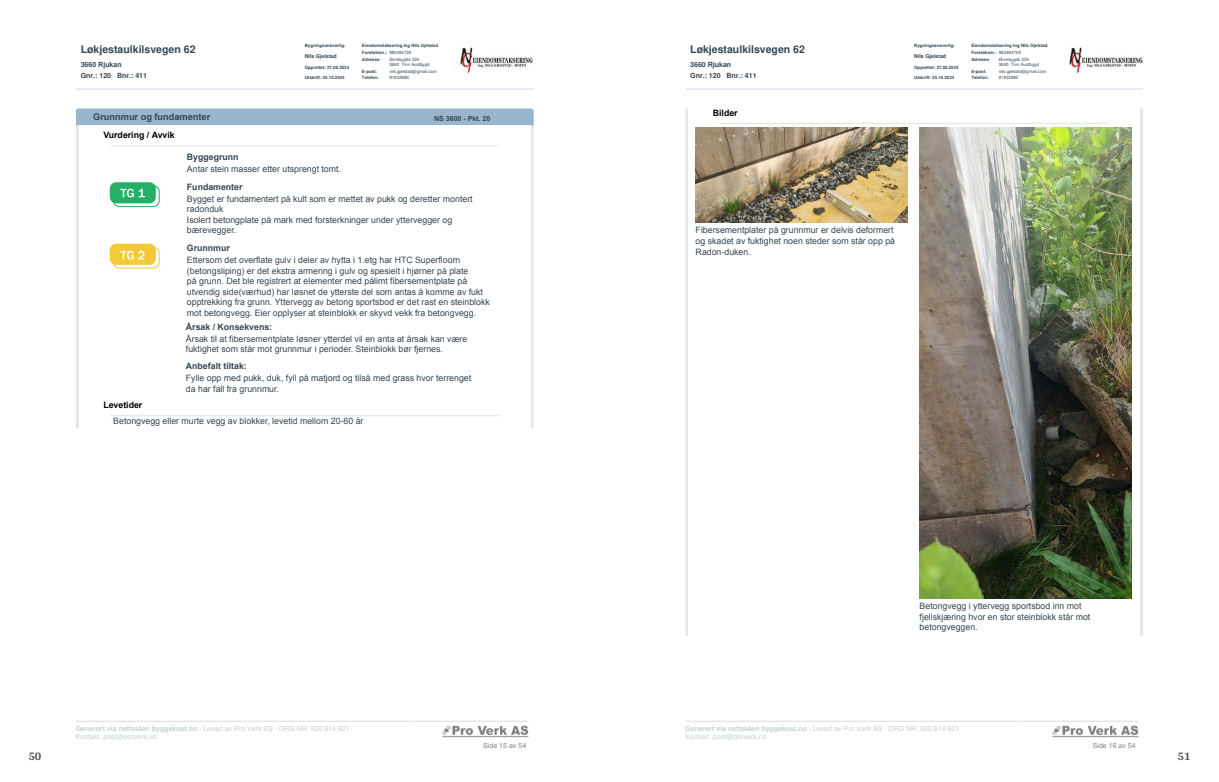
<style>
.page{position:relative;width:1219px;height:782px;background:#fff}
.page>*{position:absolute;margin:0;border:0;box-sizing:border-box;transform-origin:0 0}
.t1{font:700 12px "Arya";color:#414749}
.t2{font:700 10.5px "Helvetica";color:#354652}
.t3{font:700 9.2px "Arial";color:#354652}
.t4{font:8.8px/10.5px "Arial";color:#354652}
.t5{font:700 8.8px "Arial";color:#354652}
.t6{font:700 8.8px "Arial";color:#000}
.t7{font:7px/8.4px "Helvetica";color:#c3d1d1}
.t8{font:700 7px/10.9px "Helvetica";color:#354652}
.t9{font:7px "Helvetica";color:#808080}
.t10{font:700 7px "Arial";color:#354652}
.t11{font:700 5.3px "Helvetica";color:#354652}
.t12{font:700 4.4px/6.5px "Helvetica";color:#354652}
.t13{font:4.4px/5.3px "Helvetica";color:#354652}
.s1{font-weight:400}
.s2{font-weight:700}
</style>
<div class="page">
<svg style="left:76px;top:88px;width:458px;height:2px"></svg>
<img style="left:459px;top:47px;width:74px;height:26px">
<svg style="left:76px;top:108px;width:458px;height:18px;background:#a1bbd0"></svg>
<hr style="left:531px;top:126px;width:3px;height:302px;background:#e6e7e8">
<hr style="left:76px;top:126px;width:2px;height:302px;background:#e6e7e8">
<hr style="left:111px;top:145px;width:388px;height:1px;background:#e1e8ef">
<svg style="left:113px;top:185px;width:46px;height:21px"></svg>
<div style="left:113px;top:185px;width:47px;height:22px;border:1px solid #25ae66;border-radius:6px"></div>
<div style="left:110px;top:182px;width:46px;height:21px;background:#25ae66;border-radius:6px"></div>
<svg style="left:120px;top:188px;width:25px;height:9px"></svg>
<div style="left:113px;top:246px;width:47px;height:22px;border:1px solid #f3c93a;border-radius:6px"></div>
<div style="left:110px;top:243px;width:46px;height:22px;background:#f3c93a;border-radius:6px"></div>
<svg style="left:120px;top:251px;width:25px;height:8px"></svg>
<hr style="left:111px;top:415px;width:388px;height:1px;background:#e1e8ef">
<svg style="left:76px;top:720px;width:452px;height:1px"></svg>
<img style="left:442px;top:725px;width:87px;height:12px">
<svg style="left:685px;top:88px;width:458px;height:2px"></svg>
<img style="left:1068px;top:47px;width:75px;height:26px">
<hr style="left:1140px;top:108px;width:3px;height:527px;background:#e6e7e8">
<hr style="left:685px;top:108px;width:3px;height:527px;background:#e6e7e8">
<hr style="left:720px;top:123px;width:388px;height:1px;background:#e1e8ef">
<img style="left:696px;top:128px;width:211px;height:95px">
<img style="left:920px;top:128px;width:211px;height:470px">
<svg style="left:686px;top:720px;width:452px;height:1px"></svg>
<img style="left:1052px;top:725px;width:86px;height:12px">
<p class="t2" style="left:81px;top:45px;width:116px">Løkjestaulkilsvegen 62</p>
<p class="t8" style="left:81px;top:60px;width:68px">3660 Rjukan<br>Gnr.: 120 Bnr.: 411</p>
<p class="t12" style="left:305px;top:43px;width:42px">Bygningsansvarlig:</p>
<p class="t11" style="left:305px;top:54px;width:33px">Nils Gjelstad</p>
<p class="t12" style="left:305px;top:65px;width:46px">Opprettet: 27.08.2024</p>
<p class="t12" style="left:305px;top:75px;width:42px">Utskrift: 25.10.2024</p>
<p class="t12" style="left:362px;top:43px;width:78px">Eiendomstaksering Ing Nils Gjelstad<br>Foretaksnr.: <span class="s1">982494729</span></p>
<p class="t12" style="left:362px;top:57px;width:20px">Adresse:</p>
<p class="t13" style="left:389px;top:57px;width:42px">Øvrebygde 324<br>3650 Tinn Austbygd</p>
<p class="t12" style="left:362px;top:68px;width:17px">E-post:</p>
<p class="t13" style="left:389px;top:69px;width:49px">nils.gjelstad@gmail.com</p>
<p class="t12" style="left:362px;top:75px;width:19px">Telefon:</p>
<p class="t13" style="left:389px;top:75px;width:21px">91832880</p>
<p class="t3" style="left:93px;top:110px;width:119px">Grunnmur og fundamenter</p>
<p class="t10" style="left:434px;top:113px;width:58px">NS 3600 - Pkt. 20</p>
<p class="t6" style="left:103px;top:129px;width:73px">Vurdering / Avvik</p>
<p class="t5" style="left:187px;top:151px;width:53px">Byggegrunn</p>
<p class="t4" style="left:187px;top:163px;width:156px">Antar stein masser etter utsprengt tomt.</p>
<p class="t5" style="left:187px;top:180px;width:57px">Fundamenter</p>
<p class="t4" style="left:187px;top:193px;width:287px">Bygget er fundamentert på kult som er mettet av pukk og deretter montert radonduk<br>Isolert betongplate på mark med forsterkninger under yttervegger og bærevegger.</p>
<p class="t5" style="left:187px;top:242px;width:44px">Grunnmur</p>
<p class="t4" style="left:187px;top:254px;width:304px">Ettersom det overflate gulv i deler av hytta i 1.etg har HTC Superfloorn (betongsliping) er det ekstra armering i gulv og spesielt i hjørner på plate<br>på grunn. Det ble registrert at elementer med pålimt fibersementplate på utvendig side(værhud) har løsnet de ytterste del som antas å komme av fukt opptrekking fra grunn. Yttervegg av betong sportsbod er det rast en steinblokk mot betongvegg. Eier opplyser at steinblokk er skyvd vekk fra betongvegg.</p>
<p class="t5" style="left:186px;top:321px;width:88px">Årsak / Konsekvens:</p>
<p class="t4" style="left:186px;top:333px;width:283px">Årsak til at fibersementplate løsner ytterdel vil en anta at årsak kan være fuktighet som står mot grunnmur i perioder. Steinblokk bør fjernes.</p>
<p class="t5" style="left:186px;top:360px;width:62px">Anbefalt tiltak:</p>
<p class="t4" style="left:186px;top:372px;width:287px">Fylle opp med pukk, duk, fyll på matjord og tilså med grass hvor terrenget da har fall fra grunnmur.</p>
<p class="t6" style="left:103px;top:399px;width:41px">Levetider</p>
<p class="t4" style="left:113px;top:415px;width:252px">Betongvegg eller murte vegg av blokker, levetid mellom 20-60 år</p>
<h1 class="t1" style="left:28px;top:749px;width:15px">50</h1>
<p class="t7" style="left:76px;top:724px;width:276px"><span class="s2">Generert via nettsiden byggekost.no ·</span> Levert av Pro Verk AS <span class="s2">·</span> ORG NR: 920 814 921<br>Kontakt: post@proverk.no</p>
<p class="t9" style="left:483px;top:742px;width:44px">Side 15 av 54</p>
<p class="t2" style="left:690px;top:45px;width:116px">Løkjestaulkilsvegen 62</p>
<p class="t8" style="left:690px;top:60px;width:68px">3660 Rjukan<br>Gnr.: 120 Bnr.: 411</p>
<p class="t6" style="left:713px;top:107px;width:26px">Bilder</p>
<p class="t12" style="left:914px;top:43px;width:42px">Bygningsansvarlig:</p>
<p class="t11" style="left:914px;top:54px;width:33px">Nils Gjelstad</p>
<p class="t12" style="left:914px;top:65px;width:46px">Opprettet: 27.08.2024</p>
<p class="t12" style="left:914px;top:75px;width:42px">Utskrift: 25.10.2024</p>
<p class="t12" style="left:971px;top:43px;width:78px">Eiendomstaksering Ing Nils Gjelstad<br>Foretaksnr.: <span class="s1">982494729</span></p>
<p class="t12" style="left:971px;top:57px;width:20px">Adresse:</p>
<p class="t13" style="left:999px;top:57px;width:42px">Øvrebygde 324<br>3650 Tinn Austbygd</p>
<p class="t12" style="left:971px;top:68px;width:17px">E-post:</p>
<p class="t13" style="left:999px;top:69px;width:49px">nils.gjelstad@gmail.com</p>
<p class="t12" style="left:971px;top:75px;width:19px">Telefon:</p>
<p class="t13" style="left:999px;top:75px;width:21px">91832880</p>
<p class="t4" style="left:696px;top:225px;width:201px">Fibersementplater på grunnmur er delvis deformert og skadet av fuktighet noen steder som står opp på<br>Radon-duken.</p>
<p class="t4" style="left:920px;top:600px;width:172px">Betongvegg i yttervegg sportsbod inn mot fjellskjæring hvor en stor steinblokk står mot betongveggen.</p>
<p class="t7" style="left:685px;top:724px;width:276px"><span class="s2">Generert via nettsiden byggekost.no ·</span> Levert av Pro Verk AS <span class="s2">·</span> ORG NR: 920 814 921<br>Kontakt: post@proverk.no</p>
<p class="t9" style="left:1093px;top:742px;width:44px">Side 16 av 54</p>
<h1 class="t1" style="left:1177px;top:749px;width:15px">51</h1>
</div>
